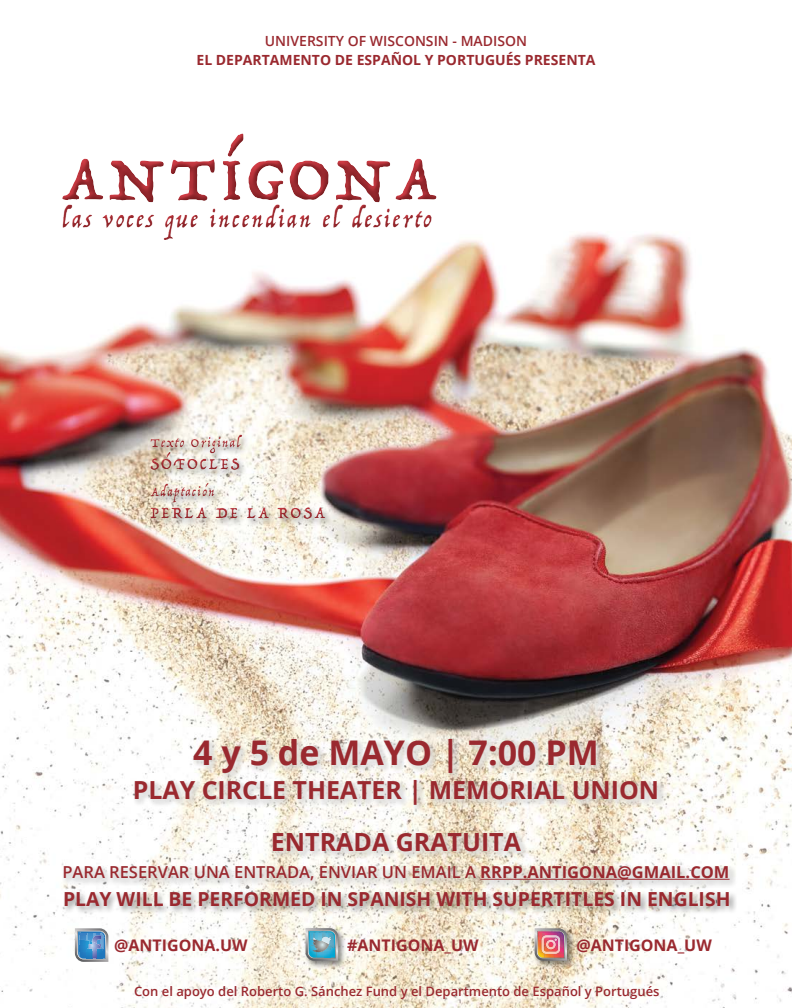
<style>
.page{position:relative;width:792px;height:1008px;background:#fff}
.page>*{position:absolute;margin:0;border:0;box-sizing:border-box;transform-origin:0 0}
.t1{font:68.7px "Trattatello";letter-spacing:.08em;color:#9a292f}
.t2{font:700 34px "Open Sans";color:#9a292f}
.t3{font:25.5px "Trattatello";letter-spacing:.1em;color:#9a292f}
.t4{font:700 25px "Open Sans";color:#9a292f}
.t5{font:700 24.9px "Open Sans";color:#9a292f}
.t6{font:700 19.4px "Open Sans";color:#9a292f}
.t7{font:18px "Trattatello";letter-spacing:.11em;color:#9a292f}
.t8{font:600 16.5px "Open Sans";color:#9a292f}
.t9{font:700 16px "Open Sans";color:#9a292f}
.t10{font:700 14px "Open Sans";color:#9a292f}
.t11{font:600 14px "Open Sans";color:#9a292f}
.t12{font:14px "Trattatello";letter-spacing:.1em;color:#9a292f}
.t13{font:600 13px "Open Sans";color:#9a292f}
.s1{font-weight:700}
</style>
<div class="page">
<img style="left:0;top:233px;width:792px;height:775px">
<div style="left:57px;top:130px;width:386px;height:79px;background:#5b150c;opacity:.3"></div>
<div style="left:56px;top:197px;width:381px;height:47px;background:#d2232a;opacity:.75"></div>
<div style="left:57px;top:200px;width:381px;height:46px;background:#5b150c;opacity:.18"></div>
<div style="left:133px;top:737px;width:532px;height:76px;background:#000;opacity:.4"></div>
<div style="left:192px;top:737px;width:412px;height:44px;background:#fff;opacity:.95"></div>
<div style="left:133px;top:778px;width:532px;height:35px;background:#fff;opacity:.95"></div>
<div style="left:149px;top:433px;width:184px;height:95px;background:#000;opacity:.41"></div>
<div style="left:144px;top:428px;width:104px;height:46px;background:#d2232a;opacity:.75"></div>
<div style="left:145px;top:430px;width:105px;height:48px;background:#5b150c;opacity:.18"></div>
<div style="left:144px;top:476px;width:187px;height:47px;background:#d2232a;opacity:.75"></div>
<div style="left:145px;top:478px;width:187px;height:49px;background:#5b150c;opacity:.18"></div>
<div style="left:62px;top:830px;width:675px;height:58px;background:#000;opacity:.4"></div>
<div style="left:62px;top:864px;width:675px;height:24px;background:#fff;opacity:.95"></div>
<hr style="left:480px;top:879px;width:250px;height:1px;background:#9a292f">
<div style="left:271px;top:830px;width:258px;height:30px;background:#fff;opacity:.95"></div>
<div style="left:63px;top:890px;width:675px;height:25px;background:#000;opacity:.4"></div>
<div style="left:533px;top:926px;width:43px;height:43px;background:#000;opacity:.5"></div>
<svg style="left:535px;top:928px;width:32px;height:33px"></svg>
<div style="left:304px;top:926px;width:43px;height:43px;background:#000;opacity:.5"></div>
<svg style="left:306px;top:928px;width:32px;height:33px"></svg>
<svg style="left:75px;top:928px;width:33px;height:34px"></svg>
<div style="left:133px;top:984px;width:534px;height:24px;background:#fff;opacity:.95"></div>
<p class="t11" style="left:265px;top:31px;width:264px">UNIVERSITY OF WISCONSIN - MADISON</p>
<p class="t10" style="left:197px;top:50px;width:401px">EL DEPARTAMENTO DE ESPAÑOL Y PORTUGUÉS PRESENTA</p>
<h1 class="t1" style="left:61px;top:135px;width:377px">ANTÍGONA</h1>
<h3 class="t3" style="left:61px;top:203px;width:372px">las voces que incendian el desierto</h3>
<p class="t12" style="left:150px;top:434px;width:92px">Texto Original</p>
<h3 class="t7" style="left:150px;top:453px;width:91px">SÓFOCLES</h3>
<p class="t12" style="left:150px;top:483px;width:65px">Adaptación</p>
<h3 class="t7" style="left:150px;top:502px;width:176px">PERLA DE LA ROSA</h3>
<h2 class="t2" style="left:193px;top:728px;width:407px">4 y 5 de MAYO | 7:00 PM</h2>
<h3 class="t5" style="left:133px;top:772px;width:528px">PLAY CIRCLE THEATER | MEMORIAL UNION</h3>
<h3 class="t4" style="left:271px;top:824px;width:252px">ENTRADA GRATUITA</h3>
<p class="t8" style="left:62px;top:861px;width:669px">PARA RESERVAR UNA ENTRADA, ENVIAR UN EMAIL A <span class="s1">RRPP.ANTIGONA@GMAIL.COM</span></p>
<h3 class="t6" style="left:63px;top:885px;width:669px">PLAY WILL BE PERFORMED IN SPANISH WITH SUPERTITLES IN ENGLISH</h3>
<p class="t9" style="left:114px;top:934px;width:135px">@ANTIGONA.UW</p>
<p class="t9" style="left:347px;top:934px;width:133px">#ANTIGONA_UW</p>
<p class="t9" style="left:576px;top:933px;width:137px">@ANTIGONA_UW</p>
<p class="t13" style="left:134px;top:982px;width:527px">Con el apoyo del Roberto G. Sánchez Fund y el Departmento de Español y Portugués</p>
</div>
